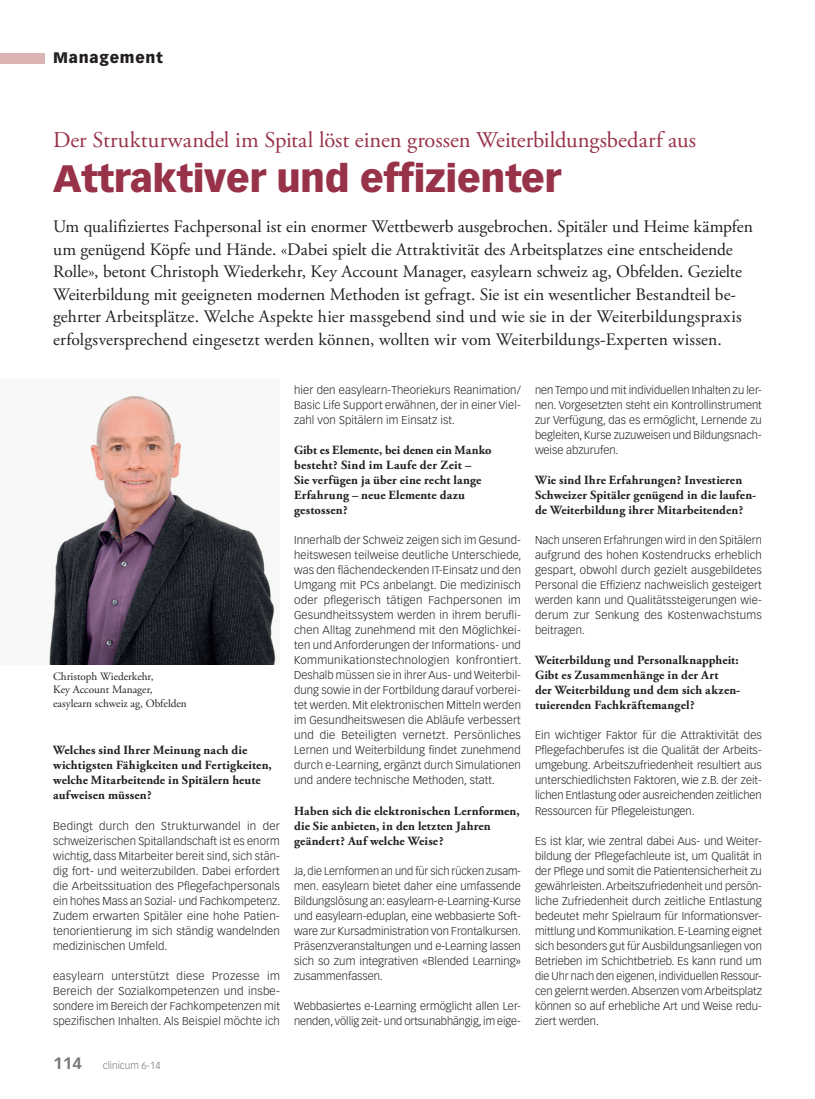
<style>
.page{position:relative;width:815px;height:1099px;background:#fff}
.page>*{position:absolute;margin:0;border:0;box-sizing:border-box;transform-origin:0 0}
.t1{font:900 37.5px "Vectora LT Std";letter-spacing:-.01em;color:#983249}
.t2{font:22.5px "Adobe Garamond Pro";color:#983249}
.t3{font:17.5px/22.5px "Adobe Garamond Pro";color:#231f20}
.t4{font:900 15px "Vectora LT Std";letter-spacing:.05em;color:#231f20}
.t5{font:700 12.5px/15px "Adobe Garamond Pro";letter-spacing:.01em;color:#231f20}
.t6{font:300 11.25px/15px "Vectora LT Std";letter-spacing:.01em;color:#231f20;text-align:justify}
.t7{font:11.25px/13.5px "Adobe Garamond Pro";color:#231f20}
.t8{font:300 10px "Vectora LH";color:#76787b}
.s1{font-weight:700;font-size:16.25px}
</style>
<div class="page">
<div style="left:0;top:53px;width:45px;height:10px;background:#d9b4b3"></div>
<img style="left:47px;top:395px;width:230px;height:269px">
<h3 class="t4" style="left:53px;top:49px;width:111px">Management</h3>
<h2 class="t2" style="left:53px;top:126px;width:644px">Der Strukturwandel im Spital löst einen grossen Weiterbildungsbedarf aus</h2>
<h1 class="t1" style="left:53px;top:155px;width:510px">Attraktiver und effizienter</h1>
<p class="t3" style="left:53px;top:216px;width:701px">Um qualifiziertes Fachpersonal ist ein enormer Wettbewerb ausgebrochen. Spitäler und Heime kämpfen um genügend Köpfe und Hände. «Dabei spielt die Attraktivität des Arbeitsplatzes eine entscheidende Rolle», betont Christoph Wiederkehr, Key Account Manager, easylearn schweiz ag, Obfelden. Gezielte Weiterbildung mit geeigneten modernen Methoden ist gefragt. Sie ist ein wesentlicher Bestandteil be&shy;gehrter Arbeitsplätze. Welche Aspekte hier massgebend sind und wie sie in der Weiterbildungspraxis erfolgsversprechend eingesetzt werden können, wollten wir vom Weiterbildungs-Experten wissen.</p>
<p class="t7" style="left:53px;top:669px;width:135px">Christoph Wiederkehr,<br>Key Account Manager, easylearn schweiz ag, Obfelden</p>
<p class="t5" style="left:53px;top:743px;width:220px">Welches sind Ihrer Meinung nach die wichtigsten Fähigkeiten und Fertigkeiten, welche Mitarbeitende in Spitälern heute aufweisen müssen?</p>
<p class="t6" style="left:53px;top:818px;width:229px;text-align:left">Bedingt durch den Strukturwandel in der schweizerischen Spitallandschaft ist es enorm wichtig, dass Mitarbeiter bereit sind, sich stän&shy;dig fort- und weiterzubilden. Dabei erfordert die Arbeitssituation des Pflegefachpersonals ein hohes Mass an Sozial- und Fachkompetenz.<br>Zudem erwarten Spitäler eine hohe Patien&shy;tenorientierung im sich ständig wandelnden medizinischen Umfeld.</p>
<p class="t6" style="left:53px;top:968px;width:228px">easylearn unterstützt diese Prozesse im Bereich der Sozialkompetenzen und insbe&shy;sondere im Bereich der Fachkompetenzen mit spezifischen Inhalten. Als Beispiel möchte ich</p>
<p class="t8" style="left:53px;top:1059px;width:109px"><span class="s1">114</span> clinicum 6-14</p>
<p class="t6" style="left:294px;top:383px;width:228px">hier den easylearn-Theoriekurs Reanimation/ Basic Life Support erwähnen, der in einer Viel&shy;zahl von Spitälern im Einsatz ist.</p>
<p class="t5" style="left:294px;top:443px;width:199px">Gibt es Elemente, bei denen ein Manko besteht? Sind im Laufe der Zeit –<br>Sie verfügen ja über eine recht lange<br>Erfahrung – neue Elemente dazu gestossen?</p>
<p class="t6" style="left:294px;top:533px;width:229px">Innerhalb der Schweiz zeigen sich im Gesund&shy;heitswesen teilweise deutliche Unterschiede, was den flächendeckenden IT-Einsatz und den Umgang mit PCs anbelangt. Die medizinisch oder pflegerisch tätigen Fachpersonen im Gesundheitssystem werden in ihrem berufli&shy;chen Alltag zunehmend mit den Möglichkei&shy;ten und Anforderungen der Informations- und Kommunikationstechnologien konfrontiert.<br>Deshalb müssen sie in ihrer Aus- und Weiterbil&shy;dung sowie in der Fortbildung darauf vorberei&shy;tet werden. Mit elektronischen Mitteln werden im Gesundheitswesen die Abläufe verbessert und die Beteiligten vernetzt. Persönliches Lernen und Weiterbildung findet zunehmend durch e-Learning, ergänzt durch Simulationen und andere technische Methoden, statt.</p>
<p class="t5" style="left:294px;top:803px;width:227px">Haben sich die elektronischen Lernformen, die Sie anbieten, in den letzten Jahren geändert? Auf welche Weise?</p>
<p class="t6" style="left:294px;top:863px;width:229px">Ja, die Lernformen an und für sich rücken zusam&shy;men. easylearn bietet daher eine umfassende Bildungslösung an: easylearn-e-Learning-Kurse und easylearn-eduplan, eine webbasierte Soft&shy;ware zur Kursadministration von Frontalkursen.<br>Präsenzveranstaltungen und e-Learning lassen sich so zum integrativen «Blended Learning» zusammenfassen.</p>
<p class="t6" style="left:294px;top:998px;width:228px">Webbasiertes e-Learning ermöglicht allen Ler&shy;nenden, völlig zeit- und ortsunabhängig, im eige-</p>
<p class="t6" style="left:535px;top:383px;width:228px">nen Tempo und mit individuellen Inhalten zu ler&shy;nen. Vorgesetzten steht ein Kontrollinstrument zur Verfügung, das es ermöglicht, Lernende zu begleiten, Kurse zuzuweisen und Bildungsnach&shy;weise abzurufen.</p>
<p class="t5" style="left:535px;top:473px;width:223px">Wie sind Ihre Erfahrungen? Investieren<br>Schweizer Spitäler genügend in die laufen&shy;de Weiterbildung ihrer Mitarbeitenden?</p>
<p class="t6" style="left:535px;top:533px;width:228px">Nach unseren Erfahrungen wird in den Spitälern aufgrund des hohen Kostendrucks erheblich gespart, obwohl durch gezielt ausgebildetes Personal die Effizienz nachweislich gesteigert werden kann und Qualitätssteigerungen wie&shy;derum zur Senkung des Kostenwachstums beitragen.</p>
<p class="t5" style="left:535px;top:653px;width:207px">Weiterbildung und Personalknappheit:<br>Gibt es Zusammenhänge in der Art<br>der Weiterbildung und dem sich akzen&shy;tuierenden Fachkräftemangel?</p>
<p class="t6" style="left:535px;top:728px;width:228px">Ein wichtiger Faktor für die Attraktivität des Pflegefachberufes ist die Qualität der Arbeits&shy;umgebung. Arbeitszufriedenheit resultiert aus unterschiedlichsten Faktoren, wie z.B. der zeit&shy;lichen Entlastung oder ausreichenden zeitlichen Ressourcen für Pflegeleistungen.</p>
<p class="t6" style="left:535px;top:833px;width:228px">Es ist klar, wie zentral dabei Aus- und Weiter&shy;bildung der Pflegefachleute ist, um Qualität in der Pflege und somit die Patientensicherheit zu gewährleisten. Arbeitszufriedenheit und persön&shy;liche Zufriedenheit durch zeitliche Entlastung bedeutet mehr Spielraum für Informationsver&shy;mittlung und Kommunikation. E-Learning eignet sich besonders gut für Ausbildungsanliegen von Betrieben im Schichtbetrieb. Es kann rund um die Uhr nach den eigenen, individuellen Ressour&shy;cen gelernt werden. Absenzen vom Arbeitsplatz können so auf erhebliche Art und Weise redu&shy;ziert werden.</p>
</div>
